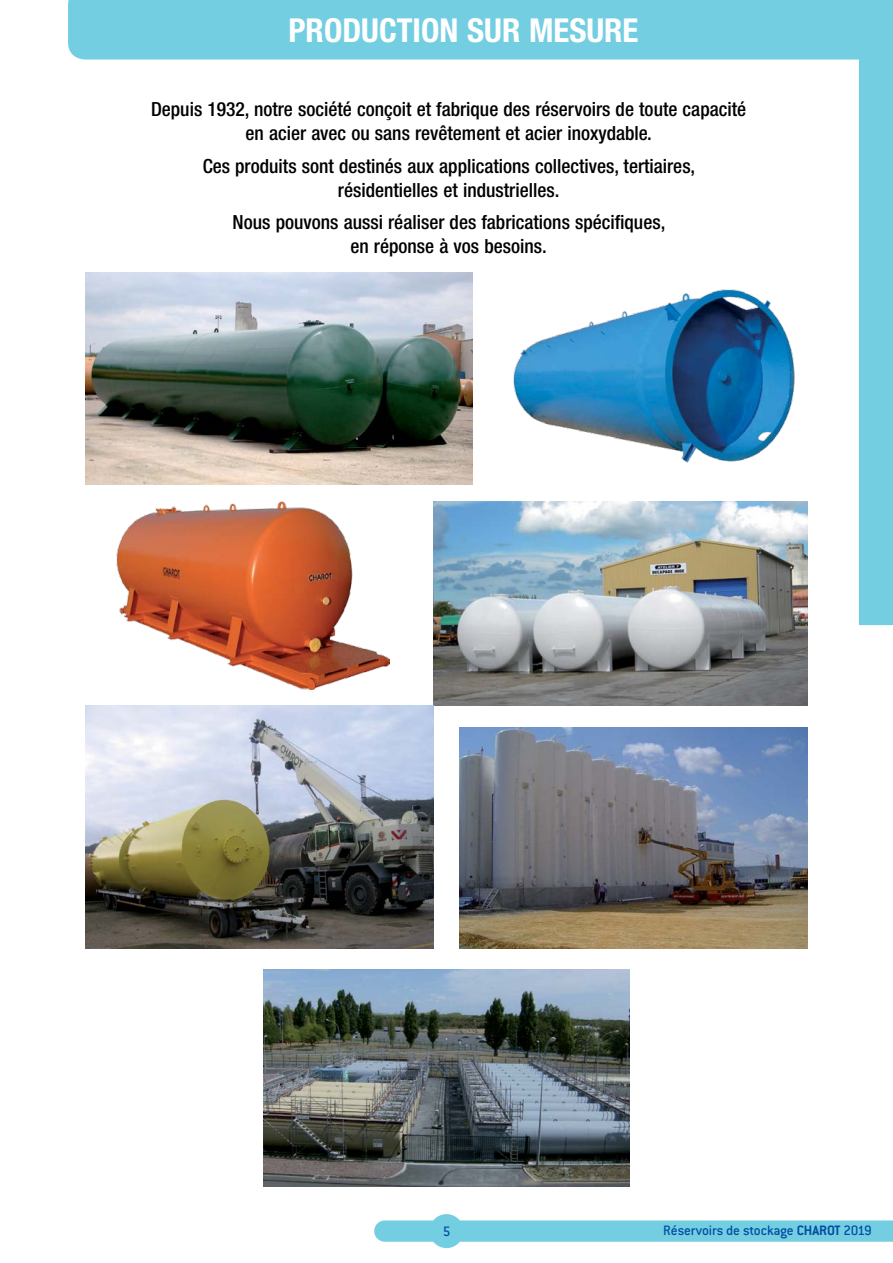
<style>
.page{position:relative;width:893px;height:1263px;background:#fff}
.page>*{position:absolute;margin:0;border:0;box-sizing:border-box;transform-origin:0 0}
.t1{font:700 condensed 33px "Helvetica Neue";color:#fff}
.t2{font:500 condensed 19.5px/24px "Helvetica Neue";color:#000;text-align:center}
.t3{font:500 15px "Conduit ITC";letter-spacing:-.015em;color:#034ea2}
.s1{font-weight:700}
</style>
<div class="page">
<svg style="left:374px;top:1214px;width:519px;height:34px"></svg>
<div style="left:68px;top:0;width:791px;height:60px;background:#74cee2"></div>
<div style="left:859px;top:0;width:34px;height:625px;background:#74cee2"></div>
<img style="left:85px;top:272px;width:387px;height:213px">
<img style="left:434px;top:502px;width:374px;height:204px">
<img style="left:459px;top:727px;width:349px;height:221px">
<img style="left:85px;top:706px;width:349px;height:242px">
<img style="left:264px;top:969px;width:365px;height:217px">
<img style="left:513px;top:289px;width:282px;height:173px">
<img style="left:116px;top:501px;width:274px;height:188px">
<h1 class="t1" style="left:289px;top:10px;width:351px">PRODUCTION SUR MESURE</h1>
<p class="t2" style="left:151px;top:97px;width:597px">Depuis 1932, notre société conçoit et fabrique des réservoirs de toute capacité en acier avec ou sans revêtement et acier inoxydable.</p>
<p class="t2" style="left:203px;top:153px;width:494px">Ces produits sont destinés aux applications collectives, tertiaires, résidentielles et industrielles.</p>
<p class="t2" style="left:233px;top:210px;width:434px">Nous pouvons aussi réaliser des fabrications spécifiques, en réponse à vos besoins.</p>
<p class="t3" style="left:443px;top:1223px;width:9px">5</p>
<p class="t3" style="left:663px;top:1222px;width:210px">Réservoirs de stockage <span class="s1">CHAROT</span> 2019</p>
</div>
